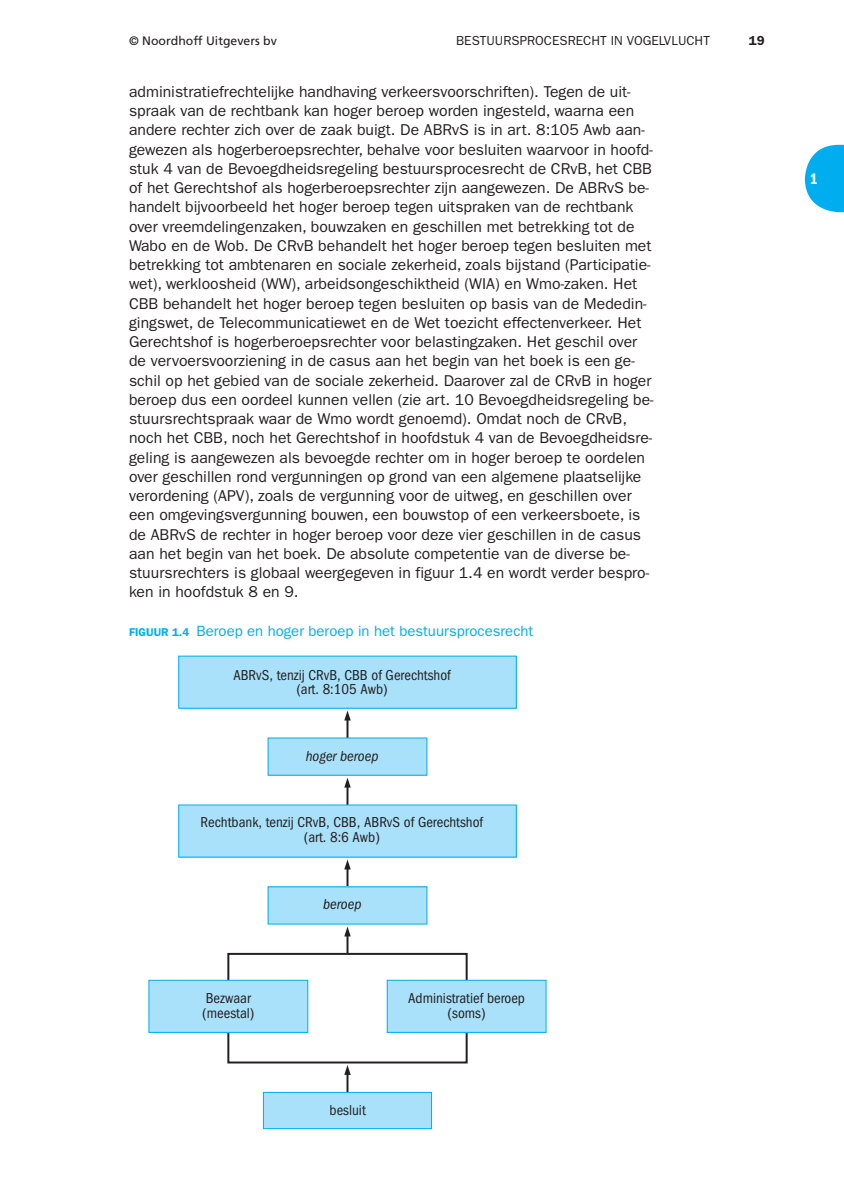
<style>
.page{position:relative;width:844px;height:1191px;background:#fff}
.page>*{position:absolute;margin:0;border:0;box-sizing:border-box;transform-origin:0 0}
.t1{font:15.75px/19.2px "ITC Franklin Gothic Std";color:#231f20}
.t2{font:15.75px "ITC Franklin Gothic Std Dm Cd";color:#fff}
.t3{font:condensed 14.88px/14.9px "ITC Franklin Gothic Std";color:#231f20;text-align:center}
.t4{font:14.88px "ITC Franklin Gothic Std";color:#00aeef}
.t5{font:italic condensed 14.88px "ITC Franklin Gothic Std";color:#231f20}
.t6{font:13.12px "ITC Franklin Gothic Std";letter-spacing:.005em;color:#231f20}
.t7{font:600 13.12px "ITC Franklin Gothic Std";color:#231f20}
.t8{font:12.25px "Frutiger LT Std";color:#231f20}
.s1{font-weight:600;font-size:11.38px}
</style>
<div class="page">
<svg style="left:804px;top:145px;width:39px;height:67px"></svg>
<hr style="left:346px;top:1070px;width:2px;height:22px;background:#231f20">
<svg style="left:344px;top:1065px;width:6px;height:10px"></svg>
<div style="left:179px;top:656px;width:337px;height:52px;background:#aae1fa"></div>
<hr style="left:346px;top:715px;width:2px;height:24px;background:#231f20">
<svg style="left:344px;top:710px;width:6px;height:10px"></svg>
<hr style="left:346px;top:783px;width:2px;height:22px;background:#231f20">
<svg style="left:344px;top:778px;width:6px;height:9px"></svg>
<hr style="left:346px;top:864px;width:2px;height:23px;background:#231f20">
<svg style="left:344px;top:859px;width:6px;height:10px"></svg>
<div style="left:227px;top:953px;width:240px;height:28px;border:2px solid #231f20"></div>
<hr style="left:346px;top:931px;width:2px;height:23px;background:#231f20">
<svg style="left:344px;top:926px;width:6px;height:10px"></svg>
<div style="left:263px;top:1092px;width:168px;height:36px;background:#aae1fa"></div>
<div style="left:263px;top:1092px;width:169px;height:37px;border:1px solid #00aeef"></div>
<div style="left:227px;top:1031px;width:240px;height:32px;border:2px solid #231f20"></div>
<div style="left:268px;top:738px;width:159px;height:37px;background:#aae1fa"></div>
<div style="left:268px;top:887px;width:159px;height:37px;background:#aae1fa"></div>
<div style="left:179px;top:805px;width:337px;height:52px;background:#aae1fa"></div>
<div style="left:149px;top:980px;width:159px;height:52px;background:#aae1fa"></div>
<div style="left:148px;top:979px;width:160px;height:54px;border:1px solid #00aeef"></div>
<div style="left:387px;top:980px;width:159px;height:52px;background:#aae1fa"></div>
<div style="left:386px;top:979px;width:160px;height:54px;border:1px solid #00aeef"></div>
<p class="t8" style="left:129px;top:34px;width:149px">© Noordhoff Uitgevers bv</p>
<p class="t6" style="left:456px;top:35px;width:255px">BESTUURSPROCESRECHT IN VOGELVLUCHT</p>
<p class="t7" style="left:748px;top:35px;width:17px">19</p>
<p class="t1" style="left:129px;top:83px;width:526px">administratiefrechtelijke handhaving verkeersvoorschriften). Tegen de uit&shy;spraak van de rechtbank kan hoger beroep worden ingesteld, waarna een andere rechter zich over de zaak buigt. De ABRvS is in art. 8:105 Awb aan&shy;gewezen als hogerberoepsrechter, behalve voor besluiten waarvoor in hoofd&shy;stuk 4 van de Bevoegdheidsregeling bestuursprocesrecht de CRvB, het CBB of het Gerechtshof als hogerberoepsrechter zijn aangewezen. De ABRvS be&shy;handelt bijvoorbeeld het hoger beroep tegen uitspraken van de rechtbank over vreemdelingenzaken, bouwzaken en geschillen met betrekking tot de Wabo en de Wob. De CRvB behandelt het hoger beroep tegen besluiten met betrekking tot ambtenaren en sociale zekerheid, zoals bijstand (Participatie&shy;wet), werkloosheid (WW), arbeidsongeschiktheid (WIA) en Wmo-zaken. Het CBB behandelt het hoger beroep tegen besluiten op basis van de Mededin&shy;gingswet, de Telecommunicatiewet en de Wet toezicht effectenverkeer. Het Gerechtshof is hogerberoepsrechter voor belastingzaken. Het geschil over de vervoersvoorziening in de casus aan het begin van het boek is een ge&shy;schil op het gebied van de sociale zekerheid. Daarover zal de CRvB in hoger beroep dus een oordeel kunnen vellen (zie art. 10 Bevoegdheidsregeling be&shy;stuursrechtspraak waar de Wmo wordt genoemd). Omdat noch de CRvB, noch het CBB, noch het Gerechtshof in hoofdstuk 4 van de Bevoegdheidsre&shy;geling is aangewezen als bevoegde rechter om in hoger beroep te oordelen over geschillen rond vergunningen op grond van een algemene plaatselijke verordening (APV), zoals de vergunning voor de uitweg, en geschillen over een omgevingsvergunning bouwen, een bouwstop of een verkeersboete, is de ABRvS de rechter in hoger beroep voor deze vier geschillen in de casus aan het begin van het boek. De absolute competentie van de diverse be&shy;stuursrechters is globaal weergegeven in figuur 1.4 en wordt verder bespro&shy;ken in hoofdstuk 8 en 9.</p>
<p class="t4" style="left:129px;top:625px;width:405px"><span class="s1">FIGUUR 1.4</span> Beroep en hoger beroep in het bestuursprocesrecht</p>
<p class="t3" style="left:233px;top:668px;width:219px">ABRvS, tenzij CRvB, CBB of Gerechtshof (art. 8:105 Awb)</p>
<p class="t5" style="left:306px;top:750px;width:74px">hoger beroep</p>
<p class="t3" style="left:200px;top:816px;width:284px">Rechtbank, tenzij CRvB, CBB, ABRvS of Gerechtshof (art. 8:6 Awb)</p>
<p class="t5" style="left:323px;top:898px;width:40px">beroep</p>
<p class="t3" style="left:202px;top:991px;width:54px;text-align:left">Bezwaar (meestal)</p>
<p class="t3" style="left:408px;top:991px;width:118px">Administratief beroep (soms)</p>
<p class="t3" style="left:329px;top:1104px;width:38px">besluit</p>
<p class="t2" style="left:809px;top:172px;width:10px">1</p>
</div>
